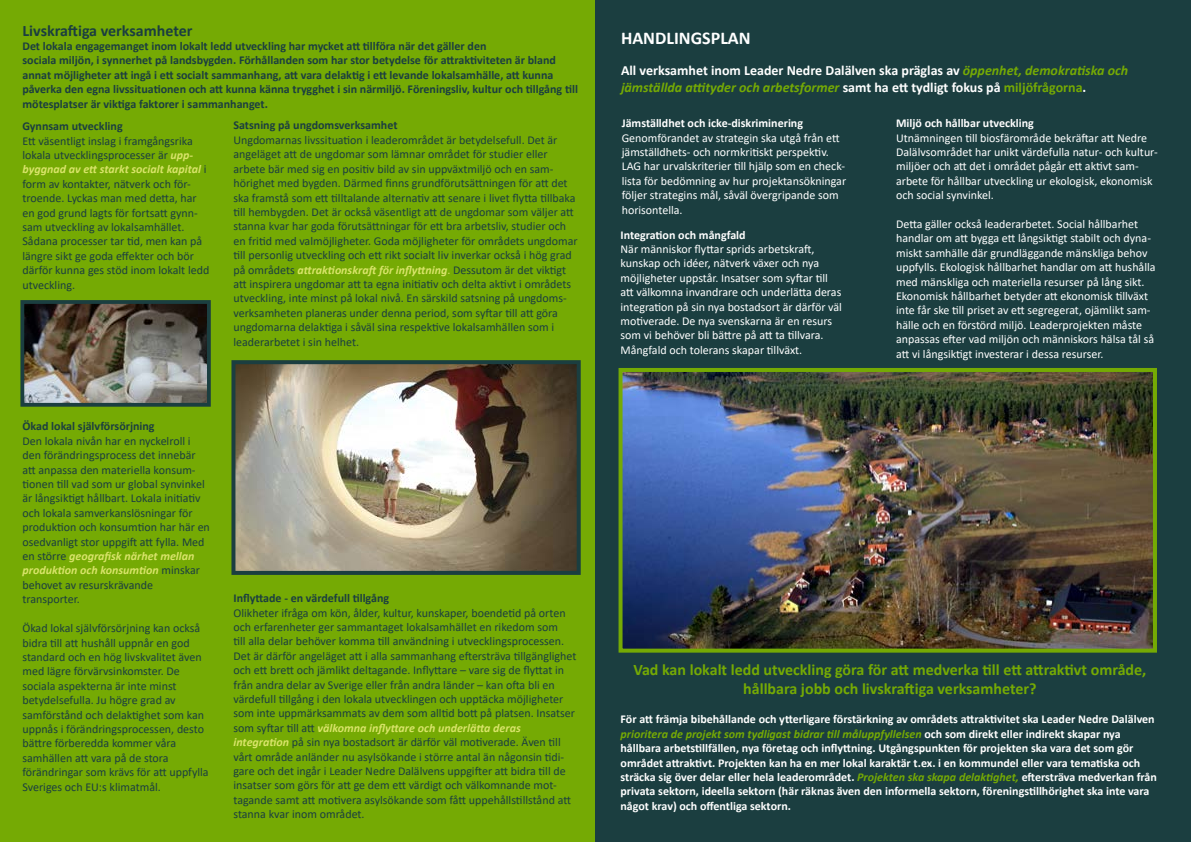
<style>
.page{position:relative;width:1191px;height:842px;background:#fff}
.page>*{position:absolute;margin:0;border:0;box-sizing:border-box;transform-origin:0 0}
.t1{font:700 18px "Calibri";color:#fff}
.t2{font:700 16px/19.2px "Calibri";color:#75aa04;text-align:center}
.t3{font:700 16px "Calibri";color:#1b3e40}
.t4{font:700 14px/16.8px "Calibri";color:#fff}
.t5{font:12px/14.4px "Calibri";color:#1b3e40}
.t6{font:12px/14.4px "Calibri";color:#fff}
.t7{font:700 12px/14.4px "Calibri";color:#fff}
.t8{font:700 12px/14.4px "Calibri";color:#1b3e40}
.s1{font-weight:700;font-style:italic;color:#d9e46a}
.s2{color:#d9e46a}
.s3{font-style:italic;color:#75aa04}
.s4{color:#75aa04}
</style>
<div class="page">
<div style="left:0;top:0;width:600px;height:842px;background:#75aa04"></div>
<img style="left:236px;top:365px;width:340px;height:205px">
<div style="left:231px;top:360px;width:350px;height:215px;border:4px solid #1b3e40"></div>
<img style="left:25px;top:305px;width:181px;height:97px">
<div style="left:20px;top:300px;width:191px;height:107px;border:4px solid #1b3e40"></div>
<div style="left:595px;top:0;width:596px;height:842px;background:#1b3e40"></div>
<img style="left:623px;top:373px;width:529px;height:275px">
<div style="left:618px;top:368px;width:539px;height:285px;border:4px solid #75aa04"></div>
<h2 class="t3" style="left:22px;top:19px;width:171px">Livskraftiga verksamheter</h2>
<p class="t8" style="left:22px;top:39px;width:557px">Det lokala engagemanget inom lokalt ledd utveckling har mycket att tillföra när det gäller den<br>sociala miljön, i synnerhet på landsbygden. Förhållanden som har stor betydelse för attraktiviteten är bland annat möjligheter att ingå i ett socialt sammanhang, att vara delaktig i ett levande lokalsamhälle, att kunna påverka den egna livssituationen och att kunna känna trygghet i sin närmiljö. Föreningsliv, kultur och tillgång till mötesplatser är viktiga faktorer i sammanhanget.</p>
<p class="t8" style="left:22px;top:119px;width:102px">Gynnsam utveckling</p>
<p class="t5" style="left:22px;top:133px;width:188px">Ett väsentligt inslag i framgångsrika lokala utvecklingsprocesser är <span class="s1">upp&shy;byggnad av ett starkt socialt kapital</span> i form av kontakter, nätverk och för&shy;troende. Lyckas man med detta, har en god grund lagts för fortsatt gynn&shy;sam utveckling av lokalsamhället.<br>Sådana processer tar tid, men kan på längre sikt ge goda effekter och bör därför kunna ges stöd inom lokalt ledd utveckling.</p>
<p class="t8" style="left:233px;top:118px;width:166px">Satsning på ungdomsverksamhet</p>
<p class="t5" style="left:233px;top:132px;width:346px">Ungdomarnas livssituation i leaderområdet är betydelsefull. Det är angeläget att de ungdomar som lämnar området för studier eller arbete bär med sig en positiv bild av sin uppväxtmiljö och en sam&shy;hörighet med bygden. Därmed finns grundförutsättningen för att det ska framstå som ett tilltalande alternativ att senare i livet flytta tillbaka till hembygden. Det är också väsentligt att de ungdomar som väljer att stanna kvar har goda förutsättningar för ett bra arbetsliv, studier och en fritid med valmöjligheter. Goda möjligheter för områdets ungdomar till personlig utveckling och ett rikt socialt liv inverkar också i hög grad på områdets <span class="s1">attraktionskraft för inflyttning</span><span class="s2">.</span> Dessutom är det viktigt att inspirera ungdomar att ta egna initiativ och delta aktivt i områdets utveckling, inte minst på lokal nivå. En särskild satsning på ungdoms&shy;verksamheten planeras under denna period, som syftar till att göra ungdomarna delaktiga i såväl sina respektive lokalsamhällen som i leaderarbetet i sin helhet.</p>
<p class="t8" style="left:22px;top:419px;width:134px">Ökad lokal självförsörjning</p>
<p class="t5" style="left:22px;top:433px;width:189px">Den lokala nivån har en nyckelroll i den förändringsprocess det innebär att anpassa den materiella konsum&shy;tionen till vad som ur global synvinkel är långsiktigt hållbart. Lokala initiativ och lokala samverkanslösningar för produktion och konsumtion har här en osedvanligt stor uppgift att fylla. Med en större <span class="s1">geografisk närhet mellan produktion och konsumtion</span> minskar behovet av resurskrävande transporter.</p>
<p class="t5" style="left:22px;top:621px;width:188px">Ökad lokal självförsörjning kan också bidra till att hushåll uppnår en god standard och en hög livskvalitet även med lägre förvärvsinkomster. De sociala aspekterna är inte minst betydelsefulla. Ju högre grad av samförstånd och delaktighet som kan uppnås i förändringsprocessen, desto bättre förberedda kommer våra samhällen att vara på de stora förändringar som krävs för att uppfylla Sveriges och EU:s klimatmål.</p>
<p class="t8" style="left:233px;top:591px;width:157px">Inflyttade - en värdefull tillgång</p>
<p class="t5" style="left:233px;top:605px;width:344px">Olikheter ifråga om kön, ålder, kultur, kunskaper, boendetid på orten och erfarenheter ger sammantaget lokalsamhället en rikedom som<br>till alla delar behöver komma till användning i utvecklingsprocessen.<br>Det är därför angeläget att i alla sammanhang eftersträva tillgänglighet och ett brett och jämlikt deltagande. Inflyttare – vare sig de flyttat in från andra delar av Sverige eller från andra länder – kan ofta bli en värdefull tillgång i den lokala utvecklingen och upptäcka möjligheter som inte uppmärksammats av dem som alltid bott på platsen. Insatser som syftar till att <span class="s1">välkomna inflyttare och underlätta deras integration</span> på sin nya bostadsort är därför väl motiverade. Även till vårt område anländer nu asylsökande i större antal än någonsin tidi&shy;gare och det ingår i Leader Nedre Dalälvens uppgifter att bidra till de insatser som görs för att ge dem ett värdigt och välkomnande mot&shy;tagande samt att motivera asylsökande som fått uppehållstillstånd att stanna kvar inom området.</p>
<h1 class="t1" style="left:621px;top:25px;width:131px">HANDLINGSPLAN</h1>
<p class="t4" style="left:621px;top:62px;width:509px">All verksamhet inom Leader Nedre Dalälven ska präglas av <span class="s3">öppenhet, demokratiska och jämställda attityder och arbetsformer</span> samt ha ett tydligt fokus på <span class="s4">miljöfrågorna</span>.</p>
<p class="t7" style="left:621px;top:116px;width:183px">Jämställdhet och icke-diskriminering</p>
<p class="t6" style="left:621px;top:130px;width:226px">Genomförandet av strategin ska utgå från ett jämställdhets- och normkritiskt perspektiv.<br>LAG har urvalskriterier till hjälp som en check&shy;lista för bedömning av hur projektansökningar följer strategins mål, såväl övergripande som horisontella.</p>
<p class="t7" style="left:896px;top:116px;width:139px">Miljö och hållbar utveckling</p>
<p class="t6" style="left:896px;top:130px;width:263px">Utnämningen till biosfärområde bekräftar att Nedre Dalälvsområdet har unikt värdefulla natur- och kultur&shy;miljöer och att det i området pågår ett aktivt sam&shy;arbete för hållbar utveckling ur ekologisk, ekonomisk och social synvinkel.</p>
<p class="t6" style="left:896px;top:216px;width:261px">Detta gäller också leaderarbetet. Social hållbarhet handlar om att bygga ett långsiktigt stabilt och dyna&shy;miskt samhälle där grundläggande mänskliga behov uppfylls. Ekologisk hållbarhet handlar om att hushålla med mänskliga och materiella resurser på lång sikt.<br>Ekonomisk hållbarhet betyder att ekonomisk tillväxt inte får ske till priset av ett segregerat, ojämlikt sam&shy;hälle och en förstörd miljö. Leaderprojekten måste anpassas efter vad miljön och människors hälsa tål så att vi långsiktigt investerar i dessa resurser.</p>
<p class="t7" style="left:620px;top:227px;width:127px">Integration och mångfald</p>
<p class="t6" style="left:620px;top:242px;width:223px">När människor flyttar sprids arbetskraft, kunskap och idéer, nätverk växer och nya möjligheter uppstår. Insatser som syftar till att välkomna invandrare och underlätta deras integration på sin nya bostadsort är därför väl motiverade. De nya svenskarna är en resurs som vi behöver bli bättre på att ta tillvara.<br>Mångfald och tolerans skapar tillväxt.</p>
<h2 class="t2" style="left:633px;top:660px;width:514px">Vad kan lokalt ledd utveckling göra för att medverka till ett attraktivt område, hållbara jobb och livskraftiga verksamheter?</h2>
<p class="t7" style="left:620px;top:712px;width:538px">För att främja bibehållande och ytterligare förstärkning av områdets attraktivitet ska Leader Nedre Dalälven <span class="s3">prioritera de projekt som tydligast bidrar till måluppfyllelsen</span> och som direkt eller indirekt skapar nya hållbara arbetstillfällen, nya företag och inflyttning. Utgångspunkten för projekten ska vara det som gör området attraktivt. Projekten kan ha en mer lokal karaktär t.ex. i en kommundel eller vara tematiska och sträcka sig över delar eller hela leaderområdet. <span class="s3">Projekten ska skapa delaktighet,</span> eftersträva medverkan från privata sektorn, ideella sektorn (här räknas även den informella sektorn, föreningstillhörighet ska inte vara något krav) och offentliga sektorn.</p>
</div>
